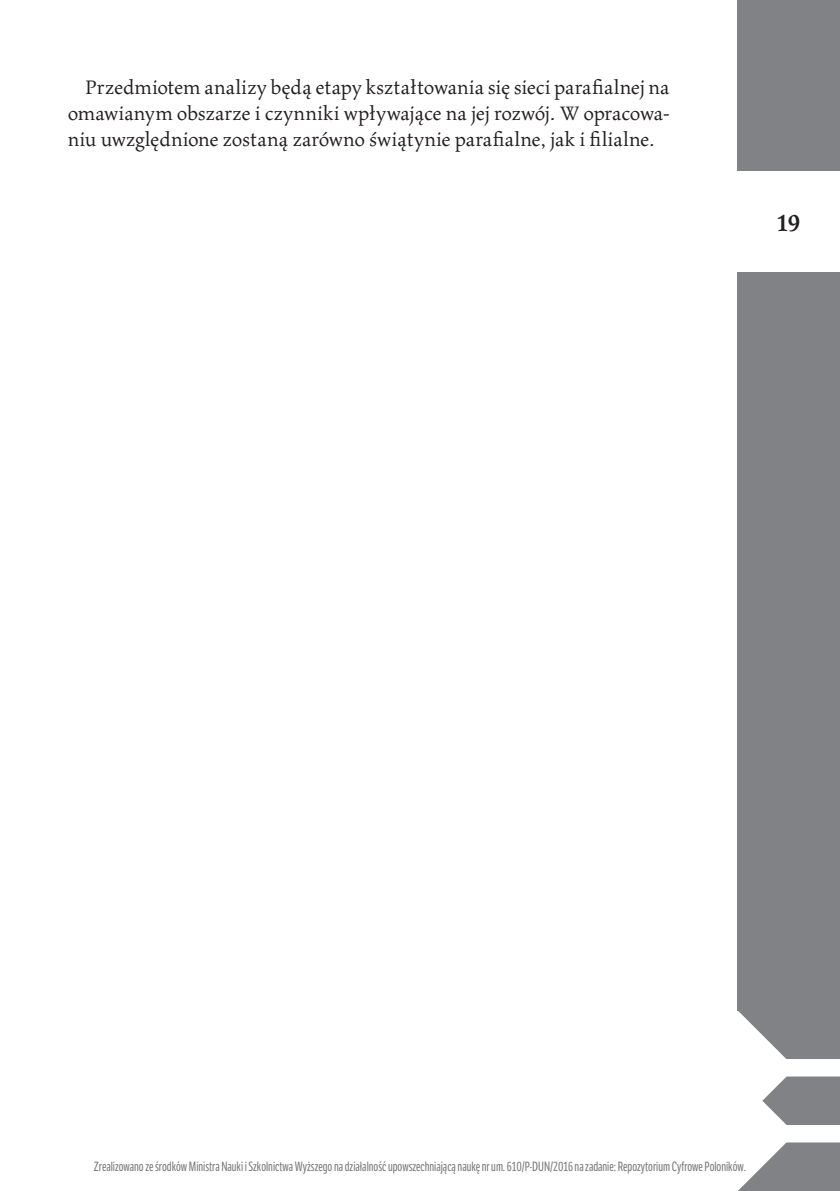
<style>
.page{position:relative;width:840px;height:1191px;background:#fff}
.page>*{position:absolute;margin:0;border:0;box-sizing:border-box;transform-origin:0 0}
.t1{font:700 28px "Maiola";color:#231f20}
.t2{font:22px/26px "Maiola";letter-spacing:.01em;color:#231f20;text-align:justify}
.t3{font:13px "LFT Etica Compressed";color:#787878}
</style>
<div class="page">
<div style="left:737px;top:272px;width:102px;height:739px;background:#808285"></div>
<div style="left:737px;top:0;width:102px;height:170px;background:#808285"></div>
<svg style="left:738px;top:1142px;width:101px;height:49px"></svg>
<svg style="left:738px;top:1011px;width:101px;height:48px"></svg>
<svg style="left:762px;top:1076px;width:77px;height:49px"></svg>
<p class="t2" style="left:68px;top:74px;width:602px;text-indent:17px">Przedmiotem analizy będą etapy kształtowania się sieci parafialnej na omawianym obszarze i czynniki wpływające na jej rozwój. W opracowa&shy;niu uwzględnione zostaną zarówno świątynie parafialne, jak i filialne.</p>
<p class="t1" style="left:776px;top:203px;width:25px">19</p>
<p class="t3" style="left:94px;top:1159px;width:653px">Zrealizowano ze środków Ministra Nauki i Szkolnictwa Wyższego na działalność upowszechniającą naukę nr um. 610/P-DUN/2016 na zadanie: Repozytorium Cyfrowe Poloników.</p>
</div>
